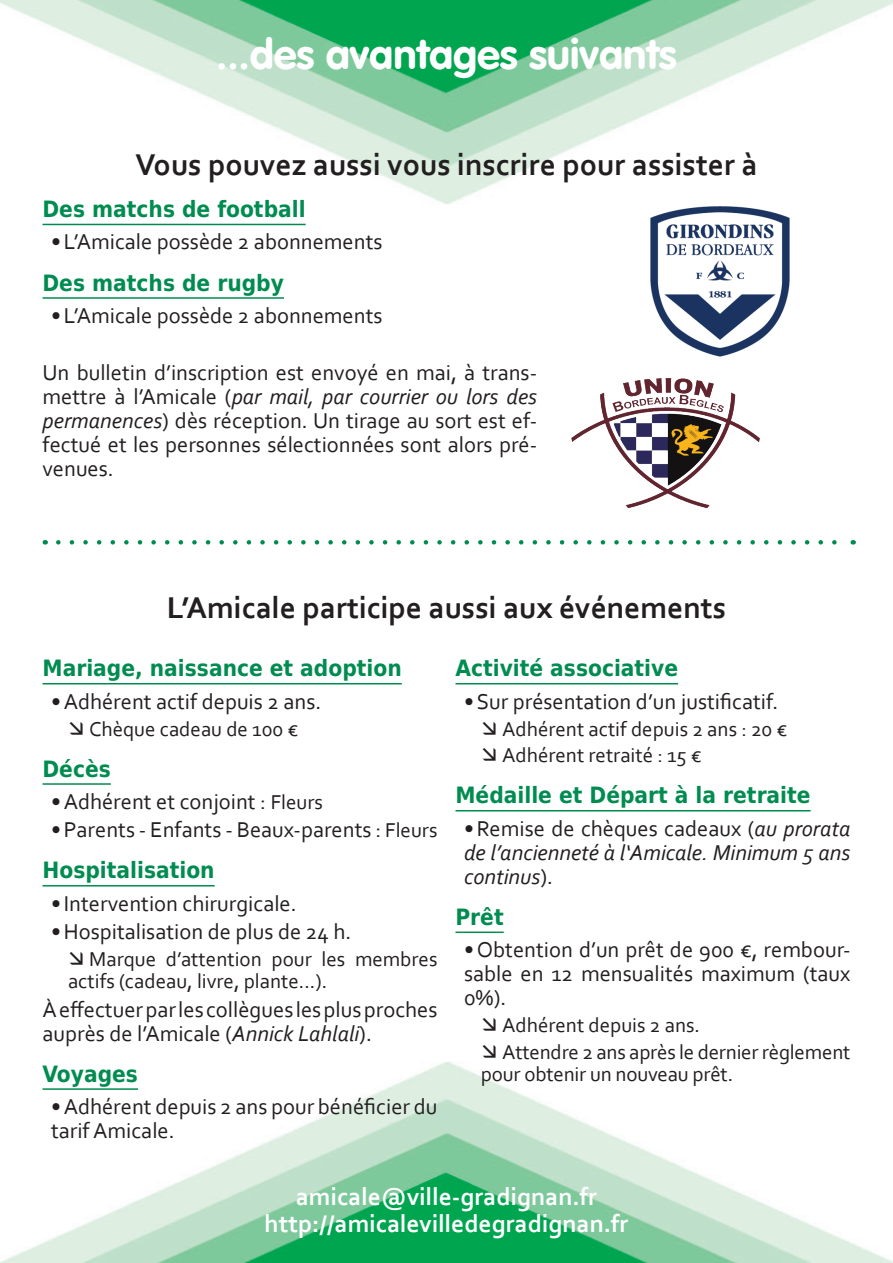
<style>
.page{position:relative;width:893px;height:1263px;background:#fff}
.page>*{position:absolute;margin:0;border:0;box-sizing:border-box;transform-origin:0 0}
.t1{font:42px "VAG Rounded Bold";color:#fff}
.t2{font:700 31.5px "Corbel";color:#231f20}
.t3{font:700 25.5px/27px "Corbel";color:#fff;text-align:center}
.t4{font:22.5px/24px "Corbel";color:#231f20}
.t5{font:700 22.5px "DejaVu Sans Condensed";color:#008c50}
.t6{font:italic 22.5px/24px "Corbel";color:#231f20;text-align:justify}
.t7{font:21px/26.7px "Corbel";color:#231f20}
.s1{font-style:italic}
.s2{font-size:21px}
.s3{font-style:normal}
</style>
<div class="page">
<img style="left:0;top:1062px;width:893px;height:201px">
<img style="left:0;top:0;width:893px;height:204px">
<hr style="left:43px;top:683px;width:359px;height:1px;background:#008c50">
<hr style="left:43px;top:783px;width:68px;height:2px;background:#008c50">
<hr style="left:43px;top:885px;width:172px;height:1px;background:#008c50">
<hr style="left:43px;top:1088px;width:95px;height:2px;background:#008c50">
<hr style="left:455px;top:683px;width:223px;height:1px;background:#008c50">
<hr style="left:455px;top:810px;width:356px;height:1px;background:#008c50">
<hr style="left:455px;top:931px;width:49px;height:2px;background:#008c50">
<hr style="left:43px;top:224px;width:263px;height:1px;background:#008c50">
<hr style="left:43px;top:297px;width:241px;height:2px;background:#008c50">
<img style="left:624px;top:200px;width:191px;height:157px">
<img style="left:571px;top:378px;width:189px;height:131px">
<svg style="left:58px;top:540px;width:779px;height:5px"></svg>
<h1 class="t1" style="left:216px;top:30px;width:462px">...des avantages suivants</h1>
<h2 class="t2" style="left:135px;top:145px;width:624px">Vous pouvez aussi vous inscrire pour assister à</h2>
<p class="t5" style="left:43px;top:191px;width:265px">Des matchs de football</p>
<p class="t4" style="left:51px;top:229px;width:333px">• L’Amicale possède 2 abonnements</p>
<p class="t5" style="left:43px;top:264px;width:243px">Des matchs de rugby</p>
<p class="t4" style="left:51px;top:303px;width:333px">• L’Amicale possède 2 abonnements</p>
<p class="t4" style="left:43px;top:359px;width:496px;text-align:justify">Un bulletin d’inscription est envoyé en mai, à trans&shy;mettre à l’Amicale (<span class="s1">par mail, par courrier ou lors des permanences</span>) dès réception. Un tirage au sort est ef&shy;fectué et les personnes sélectionnées sont alors pré&shy;venues.</p>
<h2 class="t2" style="left:167px;top:588px;width:561px">L’Amicale participe aussi aux événements</h2>
<p class="t5" style="left:43px;top:650px;width:361px">Mariage, naissance et adoption</p>
<p class="t4" style="left:51px;top:689px;width:272px">• Adhérent actif depuis 2 ans.</p>
<p class="t7" style="left:89px;top:715px;width:210px">Chèque cadeau de 100 €</p>
<p class="t5" style="left:43px;top:750px;width:70px">Décès</p>
<p class="t4" style="left:51px;top:789px;width:274px">• Adhérent et conjoint : <span class="s2">Fleurs</span></p>
<p class="t4" style="left:51px;top:817px;width:388px">• Parents - Enfants - Beaux-parents : <span class="s2">Fleurs</span></p>
<p class="t5" style="left:43px;top:852px;width:174px">Hospitalisation</p>
<p class="t4" style="left:51px;top:891px;width:247px">• Intervention chirurgicale.</p>
<p class="t4" style="left:51px;top:919px;width:302px">• Hospitalisation de plus de 24 h.</p>
<p class="t7" style="left:68px;top:947px;width:371px;line-height:22.5px;text-indent:21px">Marque d’attention pour les membres actifs (cadeau, livre, plante...).</p>
<p class="t4" style="left:43px;top:996px;width:396px">Àeffectuerparlescollègueslesplusproches auprès de l’Amicale (<span class="s1">Annick Lahlali</span>).</p>
<p class="t5" style="left:43px;top:1055px;width:97px">Voyages</p>
<p class="t4" style="left:51px;top:1094px;width:388px">• Adhérent depuis 2 ans pour bénéficier du tarifAmicale.</p>
<p class="t5" style="left:455px;top:650px;width:224px">Activité associative</p>
<p class="t4" style="left:464px;top:689px;width:316px">• Sur présentation d’un justificatif.</p>
<p class="t7" style="left:502px;top:715px;width:286px">Adhérent actif depuis 2 ans : 20 €<br>Adhérent retraité : 15 €</p>
<p class="t5" style="left:455px;top:777px;width:357px">Médaille et Départ à la retraite</p>
<p class="t6" style="left:464px;top:816px;width:388px"><span class="s3">• Remise de chèques cadeaux (</span>au prorata de l’ancienneté à l‘Amicale. Minimum 5 ans continus<span class="s3">).</span></p>
<p class="t5" style="left:455px;top:898px;width:50px">Prêt</p>
<p class="t4" style="left:464px;top:937px;width:388px;text-align:justify">• Obtention d’un prêt de 900 €, rembour&shy;sable en 12 mensualités maximum (taux 0%).</p>
<p class="t7" style="left:502px;top:1011px;width:350px">Adhérent depuis 2 ans.<br>Attendre 2 ans après le dernier règlement</p>
<p class="t7" style="left:481px;top:1060px;width:254px">pour obtenir un nouveau prêt.</p>
<p class="t3" style="left:264px;top:1183px;width:366px">amicale@ville-gradignan.fr http://amicalevilledegradignan.fr</p>
</div>
